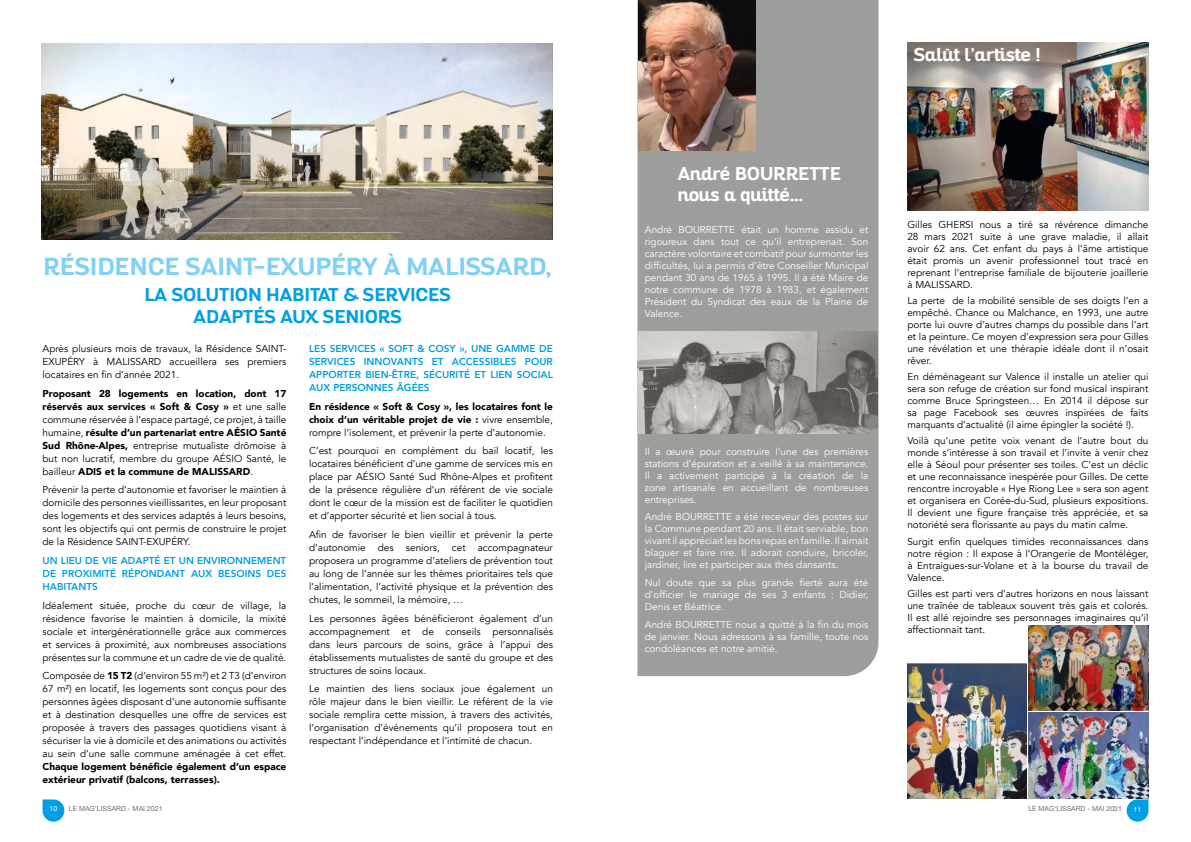
<style>
.page{position:relative;width:1191px;height:842px;background:#fff}
.page>*{position:absolute;margin:0;border:0;box-sizing:border-box;transform-origin:0 0}
.t1{font:700 24px "Altair";color:#83d0f5}
.t2{font:700 18px/21.6px "Altair";color:#009fe3;text-align:center}
.t3{font:700 18px/21.6px "Altair";color:#fff}
.t4{font:10px/13px "Avenir";color:#000;text-align:justify}
.t5{font:10px/12px "Avenir";color:#fff;text-align:justify}
.t6{font:900 10px/13px "Avenir";color:#000}
.t7{font:800 10px/13px "Avenir";color:#009fe3;text-align:justify}
.t8{font:7px "Helvetica Neue";color:#706f6f}
.t9{font:7px "Helvetica Neue";color:#fff}
.s1{font-weight:900}
.s2{font-weight:400}
</style>
<div class="page">
<div style="left:637px;top:0;width:241px;height:676px;background:#9d9d9c"></div>
<svg style="left:43px;top:799px;width:21px;height:23px"></svg>
<svg style="left:1126px;top:799px;width:22px;height:23px"></svg>
<img style="left:42px;top:43px;width:510px;height:197px">
<img style="left:638px;top:0;width:117px;height:151px">
<img style="left:637px;top:331px;width:241px;height:102px">
<img style="left:907px;top:43px;width:241px;height:167px">
<img style="left:1028px;top:625px;width:120px;height:86px">
<img style="left:907px;top:664px;width:120px;height:134px">
<img style="left:1028px;top:713px;width:120px;height:85px">
<h1 class="t1" style="left:43px;top:251px;width:510px">RÉSIDENCE SAINT-EXUPÉRY À MALISSARD,</h1>
<h2 class="t2" style="left:145px;top:285px;width:308px">LA SOLUTION HABITAT &amp; SERVICES<br>ADAPTÉS AUX SENIORS</h2>
<p class="t4" style="left:43px;top:342px;width:245px">Après plusieurs mois de travaux, la Résidence SAINT-EXUPÉRY à MALISSARD accueillera ses premiers locataires en fin d’année 2021.</p>
<p class="t4" style="left:43px;top:387px;width:245px"><span class="s1">Proposant 28 logements en location, dont 17 réservés aux services « Soft &amp; Cosy »</span> et une salle commune réservée à l’espace partagé, ce projet, à taille humaine, <span class="s1">résulte d’un partenariat entre AÉSIO Santé Sud Rhône-Alpes,</span> entreprise mutualiste drômoise à but non lucratif, membre du groupe AÉSIO Santé, le bailleur <span class="s1">ADIS et la commune de MALISSARD</span>.</p>
<p class="t4" style="left:43px;top:483px;width:245px">Prévenir la perte d’autonomie et favoriser le maintien à domicile des personnes vieillissantes, en leur proposant des logements et des services adaptés à leurs besoins, sont les objectifs qui ont permis de construire le projet de la Résidence SAINT-EXUPÉRY.</p>
<p class="t7" style="left:43px;top:554px;width:245px">UN LIEU DE VIE ADAPTÉ ET UN ENVIRONNEMENT DE PROXIMITÉ RÉPONDANT AUX BESOINS DES HABITANTS</p>
<p class="t4" style="left:43px;top:599px;width:245px">Idéalement située, proche du cœur de village, la résidence favorise le maintien à domicile, la mixité sociale et intergénérationnelle grâce aux commerces et services à proximité, aux nombreuses associations présentes sur la commune et un cadre de vie de qualité.</p>
<p class="t4" style="left:43px;top:669px;width:245px">Composée de <span class="s1">15 T2</span> (d’environ 55 m²) et 2 T3 (d’environ 67 m²) en locatif, les logements sont conçus pour des personnes âgées disposant d’une autonomie suffisante et à destination desquelles une offre de services est proposée à travers des passages quotidiens visant à sécuriser la vie à domicile et des animations ou activités au sein d’une salle commune aménagée à cet effet.</p>
<p class="t6" style="left:43px;top:760px;width:245px">Chaque logement bénéficie également d’un espace extérieur privatif (balcons, terrasses).</p>
<p class="t7" style="left:309px;top:342px;width:245px">LES SERVICES « SOFT &amp; COSY », UNE GAMME DE SERVICES INNOVANTS ET ACCESSIBLES POUR APPORTER BIEN-ÊTRE, SÉCURITÉ ET LIEN SOCIAL AUX PERSONNES ÂGÉES</p>
<p class="t6" style="left:309px;top:399px;width:245px;text-align:justify">En résidence « Soft &amp; Cosy », les locataires font le choix d’un véritable projet de vie : <span class="s2">vivre ensemble, rompre l’isolement, et prévenir la perte d’autonomie.</span></p>
<p class="t4" style="left:309px;top:444px;width:245px">C’est pourquoi en complément du bail locatif, les locataires bénéficient d’une gamme de services mis en place par AÉSIO Santé Sud Rhône-Alpes et profitent de la présence régulière d’un référent de vie sociale dont le cœur de la mission est de faciliter le quotidien et d’apporter sécurité et lien social à tous.</p>
<p class="t4" style="left:309px;top:528px;width:245px">Afin de favoriser le bien vieillir et prévenir la perte d’autonomie des seniors, cet accompagnateur proposera un programme d’ateliers de prévention tout au long de l’année sur les thèmes prioritaires tels que l’alimentation, l’activité physique et la prévention des chutes, le sommeil, la mémoire, …</p>
<p class="t4" style="left:309px;top:612px;width:245px">Les personnes âgées bénéficieront également d’un accompagnement et de conseils personnalisés dans leurs parcours de soins, grâce à l’appui des établissements mutualistes de santé du groupe et des structures de soins locaux.</p>
<p class="t4" style="left:309px;top:682px;width:245px">Le maintien des liens sociaux joue également un rôle majeur dans le bien vieillir. Le référent de la vie sociale remplira cette mission, à travers des activités, l’organisation d’événements qu’il proposera tout en respectant l’indépendance et l’intimité de chacun.</p>
<h2 class="t3" style="left:913px;top:45px;width:129px">Salut l’artiste !</h2>
<h2 class="t3" style="left:677px;top:163px;width:165px">André BOURRETTE nous a quitté…</h2>
<p class="t5" style="left:645px;top:223px;width:225px">André BOURRETTE était un homme assidu et rigoureux dans tout ce qu’il entreprenait. Son caractère volontaire et combatif pour surmonter les difficultés, lui a permis d’être Conseiller Municipal pendant 30 ans de 1965 à 1995. Il a été Maire de notre commune de 1978 à 1983, et également Président du Syndicat des eaux de la Plaine de Valence.</p>
<p class="t5" style="left:645px;top:445px;width:225px">Il a œuvré pour construire l’une des premières stations d’épuration et a veillé à sa maintenance.<br>Il a activement participé à la création de la zone artisanale en accueillant de nombreuses entreprises.</p>
<p class="t5" style="left:645px;top:511px;width:225px">André BOURRETTE a été receveur des postes sur la Commune pendant 20 ans. Il était serviable, bon vivant il appréciait les bons repas en famille. Il aimait blaguer et faire rire. Il adorait conduire, bricoler, jardiner, lire et participer aux thés dansants.</p>
<p class="t5" style="left:645px;top:577px;width:225px">Nul doute que sa plus grande fierté aura été d’officier le mariage de ses 3 enfants : Didier, Denis et Béatrice.</p>
<p class="t5" style="left:645px;top:618px;width:225px">André BOURRETTE nous a quitté à la fin du mois de janvier. Nous adressons à sa famille, toute nos condoléances et notre amitié.</p>
<p class="t4" style="left:907px;top:218px;width:242px;line-height:12px">Gilles GHERSI nous a tiré sa révérence dimanche 28 mars 2021 suite à une grave maladie, il allait avoir 62 ans. Cet enfant du pays à l’âme artistique était promis un avenir professionnel tout tracé en reprenant l’entreprise familiale de bijouterie joaillerie à MALISSARD.</p>
<p class="t4" style="left:907px;top:295px;width:242px;line-height:12px">La perte de la mobilité sensible de ses doigts l’en a empêché. Chance ou Malchance, en 1993, une autre porte lui ouvre d’autres champs du possible dans l’art et la peinture. Ce moyen d’expression sera pour Gilles une révélation et une thérapie idéale dont il n’osait rêver.</p>
<p class="t4" style="left:907px;top:371px;width:242px;line-height:12px">En déménageant sur Valence il installe un atelier qui sera son refuge de création sur fond musical inspirant comme Bruce Springsteen… En 2014 il dépose sur sa page Facebook ses œuvres inspirées de faits marquants d’actualité (il aime épingler la société !).</p>
<p class="t4" style="left:907px;top:435px;width:242px;line-height:12px">Voilà qu’une petite voix venant de l’autre bout du monde s’intéresse à son travail et l’invite à venir chez elle à Séoul pour présenter ses toiles. C’est un déclic et une reconnaissance inespérée pour Gilles. De cette rencontre incroyable « Hye Riong Lee » sera son agent et organisera en Corée-du-Sud, plusieurs expositions.<br>Il devient une figure française très appréciée, et sa notoriété sera florissante au pays du matin calme.</p>
<p class="t4" style="left:907px;top:535px;width:242px;line-height:12px">Surgit enfin quelques timides reconnaissances dans notre région : Il expose à l’Orangerie de Montéléger, à Entraigues-sur-Volane et à la bourse du travail de Valence.</p>
<p class="t4" style="left:907px;top:588px;width:242px;line-height:12px">Gilles est parti vers d’autres horizons en nous laissant une traînée de tableaux souvent très gais et colorés.<br>Il est allé rejoindre ses personnages imaginaires qu’il affectionnait tant.</p>
<p class="t9" style="left:50px;top:803px;width:9px">10</p>
<p class="t8" style="left:69px;top:803px;width:95px">LE MAG’LISSARD - MAI 2021</p>
<p class="t8" style="left:1028px;top:804px;width:95px">LE MAG’LISSARD - MAI 2021</p>
<p class="t9" style="left:1133px;top:804px;width:9px">11</p>
</div>
